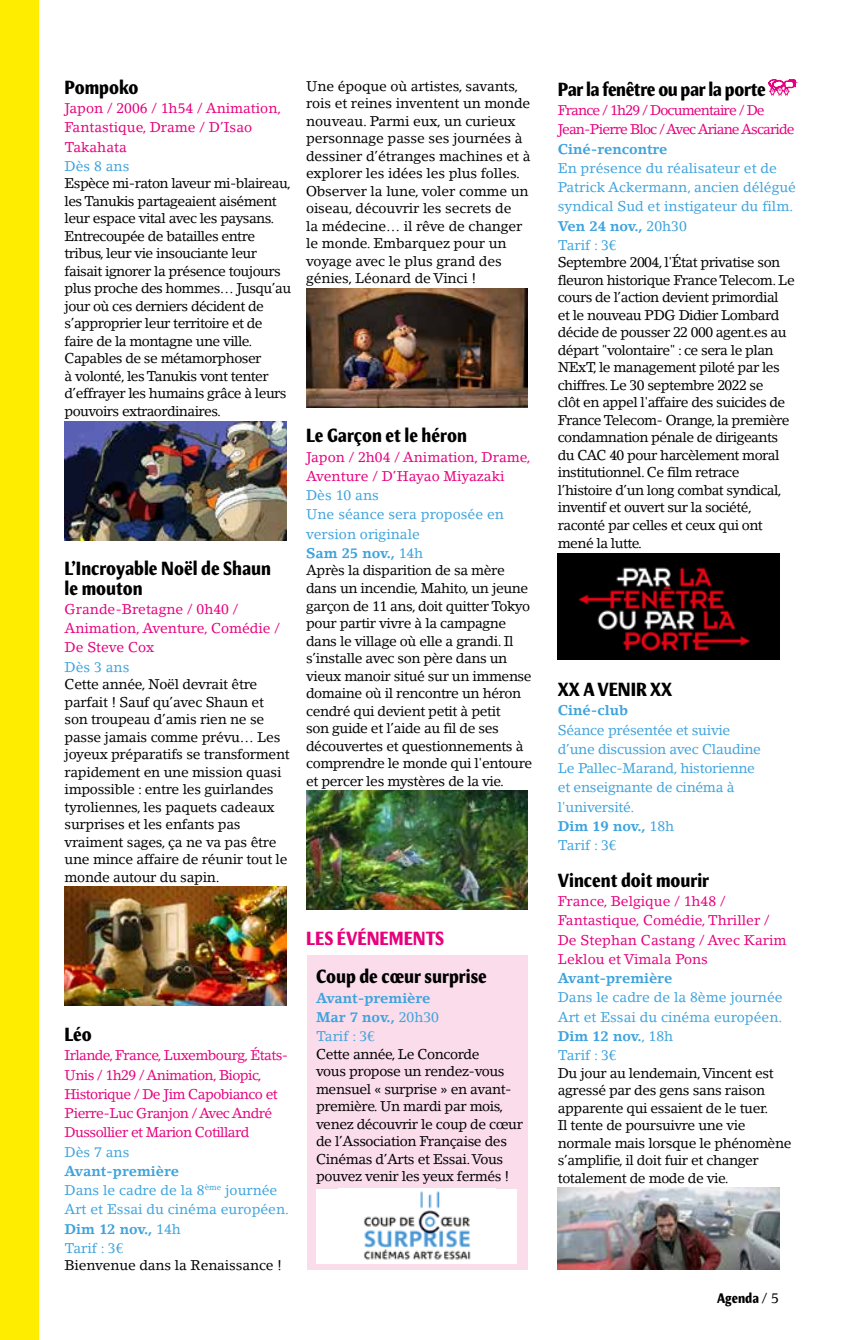
<style>
.page{position:relative;width:844px;height:1340px;background:#fff}
.page>*{position:absolute;margin:0;border:0;box-sizing:border-box;transform-origin:0 0}
.t1{font:700 condensed 19.25px/19.2px "Meadow Pro";color:#000}
.t2{font:700 condensed 19.25px "Meadow Pro";letter-spacing:-.02em;color:#000}
.t3{font:700 condensed 19.25px "Meadow Pro";color:#e6007d}
.t4{font:14px/17.5px "Lino Letter";letter-spacing:-.03em;color:#000}
.t5{font:14px/19.2px "Lino Letter";color:#3ea3dc}
.t6{font:14px/17.5px "Lino Letter";letter-spacing:-.01em;color:#000}
.t7{font:14px/19.2px "Lino Letter";letter-spacing:-.01em;color:#e6007d}
.t8{font:14px/19.2px "Lino Letter";letter-spacing:-.04em;color:#e6007d}
.t9{font:14px/19.2px "Lino Letter";letter-spacing:-.02em;color:#3ea3dc}
.t10{font:700 14px/19.2px "Lino Letter";color:#3ea3dc}
.t11{font:14px/19.2px "Lino Letter";letter-spacing:-.06em;color:#e6007d}
.t12{font:700 condensed 14px "Meadow Pro";color:#000}
.s1{font-weight:700}
.s2{font-weight:400}
.s3{font-family:"Lino Letter";font-weight:400;font-stretch:normal}
</style>
<div class="page">
<div style="left:306px;top:954px;width:221px;height:315px;background:#fadceb"></div>
<img style="left:64px;top:421px;width:222px;height:119px">
<img style="left:64px;top:886px;width:222px;height:119px">
<img style="left:306px;top:288px;width:221px;height:119px">
<img style="left:306px;top:790px;width:221px;height:119px">
<div style="left:316px;top:1188px;width:200px;height:75px;background:#fff"></div>
<img style="left:363px;top:1191px;width:108px;height:69px">
<svg style="left:768px;top:79px;width:27px;height:17px"></svg>
<img style="left:557px;top:553px;width:222px;height:106px">
<img style="left:557px;top:1187px;width:222px;height:82px">
<div style="left:0;top:0;width:39px;height:1339px;background:#ffed00"></div>
<h1 class="t1" style="left:64px;top:78px;width:75px">Pompoko</h1>
<p class="t7" style="left:64px;top:98px;width:218px">Japon / 2006 / 1h54 / Animation,<br>Fantastique, Drame / D’Isao<br>Takahata</p>
<p class="t5" style="left:64px;top:156px;width:66px">Dès 8 ans</p>
<p class="t4" style="left:64px;top:175px;width:228px">Espèce mi-raton laveur mi-blaireau, les Tanukis partageaient aisément leur espace vital avec les paysans.<br>Entrecoupée de batailles entre tribus, leur vie insouciante leur faisait ignorer la présence toujours plus proche des hommes… Jusqu’au jour où ces derniers décident de s’approprier leur territoire et de faire de la montagne une ville.<br>Capables de se métamorphoser<br>à volonté, les Tanukis vont tenter d’effrayer les humains grâce à leurs pouvoirs extraordinaires.</p>
<h1 class="t1" style="left:64px;top:559px;width:208px">L’Incroyable Noël de Shaun le mouton</h1>
<p class="t7" style="left:64px;top:599px;width:217px">Grande-Bretagne / 0h40 /<br>Animation, Aventure, Comédie /<br>De Steve Cox</p>
<p class="t5" style="left:64px;top:657px;width:66px">Dès 3 ans</p>
<p class="t4" style="left:64px;top:675px;width:227px">Cette année, Noël devrait être parfait ! Sauf qu’avec Shaun et son troupeau d’amis rien ne se passe jamais comme prévu… Les joyeux préparatifs se transforment rapidement en une mission quasi impossible : entre les guirlandes tyroliennes, les paquets cadeaux surprises et les enfants pas vraiment sages, ça ne va pas être une mince affaire de réunir tout le monde autour du sapin.</p>
<p class="t6" style="left:306px;top:77px;width:226px">Une époque où artistes, savants, rois et reines inventent un monde nouveau. Parmi eux, un curieux personnage passe ses journées à dessiner d’étranges machines et à explorer les idées les plus folles.<br>Observer la lune, voler comme un oiseau, découvrir les secrets de<br>la médecine… il rêve de changer le monde. Embarquez pour un voyage avec le plus grand des génies, Léonard de Vinci !</p>
<h1 class="t1" style="left:306px;top:426px;width:162px">Le Garçon et le héron</h1>
<p class="t7" style="left:306px;top:447px;width:226px">Japon / 2h04 / Animation, Drame,<br>Aventure / D’Hayao Miyazaki</p>
<p class="t5" style="left:306px;top:485px;width:199px">Dès 10 ans<br>Une séance sera proposée en version originale<br><span class="s1">Sam 25 nov.,</span> 14h</p>
<p class="t4" style="left:306px;top:562px;width:227px">Après la disparition de sa mère dans un incendie, Mahito, un jeune garçon de 11 ans, doit quitter Tokyo pour partir vivre à la campagne dans le village où elle a grandi. Il s’installe avec son père dans un vieux manoir situé sur un immense domaine où il rencontre un héron cendré qui devient petit à petit<br>son guide et l’aide au fil de ses découvertes et questionnements à comprendre le monde qui l'entoure et percer les mystères de la vie.</p>
<h1 class="t1" style="left:64px;top:1024px;width:29px">Léo</h1>
<p class="t8" style="left:64px;top:1045px;width:225px">Irlande, France, Luxembourg, États-Unis / 1h29 / Animation, Biopic, Historique / De Jim Capobianco et Pierre-Luc Granjon / Avec André Dussollier et Marion Cotillard</p>
<p class="t5" style="left:64px;top:1141px;width:66px">Dès 7 ans</p>
<p class="t5" style="left:64px;top:1161px;width:226px"><span class="s1">Avant-première<br></span>Dans le cadre de la 8<sup>ème</sup> journée<br>Art et Essai du cinéma européen.<br><span class="s1">Dim 12 nov.,</span> 14h<br>Tarif : 3€</p>
<p class="t6" style="left:64px;top:1256px;width:219px">Bienvenue dans la Renaissance !</p>
<h1 class="t3" style="left:306px;top:926px;width:139px">LES ÉVÉNEMENTS</h1>
<h1 class="t1" style="left:316px;top:967px;width:172px">Coup de cœur surprise</h1>
<p class="t10" style="left:316px;top:988px;width:124px">Avant-première<br>Mar 7 nov., <span class="s2">20h30<br>Tarif : 3€</span></p>
<p class="t4" style="left:316px;top:1045px;width:208px">Cette année, Le Concorde<br>vous propose un rendez-vous mensuel « surprise » en avant&shy;première. Un mardi par mois, venez découvrir le coup de cœur de l’Association Française des<br>Cinémas d’Arts et Essai. Vous pouvez venir les yeux fermés !</p>
<h1 class="t2" style="left:557px;top:78px;width:209px">Par la fenêtre ou par la porte</h1>
<p class="t11" style="left:557px;top:100px;width:238px">France / 1h29 / Documentaire / De<br>Jean-Pierre Bloc / Avec Ariane Ascaride</p>
<p class="t10" style="left:557px;top:139px;width:111px">Ciné-rencontre</p>
<p class="t5" style="left:557px;top:158px;width:240px">En présence du réalisateur et de<br>Patrick Ackermann, ancien délégué syndical Sud et instigateur du film.<br><span class="s1">Ven 24 nov.,</span> 20h30<br>Tarif : 3€</p>
<p class="t4" style="left:557px;top:254px;width:238px">Septembre 2004, l'État privatise son fleuron historique France Telecom. Le cours de l’action devient primordial<br>et le nouveau PDG Didier Lombard décide de pousser 22 000 agent.es au départ "volontaire" : ce sera le plan NExT, le management piloté par les chiffres. Le 30 septembre 2022 se<br>clôt en appel l'affaire des suicides de France Telecom- Orange, la première condamnation pénale de dirigeants du CAC 40 pour harcèlement moral institutionnel. Ce film retrace l’histoire d’un long combat syndical, inventif et ouvert sur la société, raconté par celles et ceux qui ont mené la lutte.</p>
<h1 class="t1" style="left:557px;top:679px;width:116px">XX A VENIR XX</h1>
<p class="t10" style="left:557px;top:700px;width:72px">Ciné-club</p>
<p class="t9" style="left:557px;top:720px;width:205px">Séance présentée et suivie d’une discussion avec Claudine<br>Le Pallec-Marand, historienne et enseignante de cinéma à l'université.<br><span class="s1">Dim 19 nov.,</span> 18h<br>Tarif : 3€</p>
<h1 class="t1" style="left:557px;top:870px;width:153px">Vincent doit mourir</h1>
<p class="t7" style="left:557px;top:891px;width:230px">France, Belgique / 1h48 /<br>Fantastique, Comédie, Thriller /<br>De Stephan Castang / Avec Karim<br>Leklou et Vimala Pons</p>
<p class="t10" style="left:557px;top:968px;width:116px">Avant-première</p>
<p class="t5" style="left:557px;top:987px;width:226px">Dans le cadre de la 8ème journée<br>Art et Essai du cinéma européen.<br><span class="s1">Dim 12 nov.</span>, 18h<br>Tarif : 3€</p>
<p class="t4" style="left:557px;top:1064px;width:235px">Du jour au lendemain, Vincent est agressé par des gens sans raison apparente qui essaient de le tuer.<br>Il tente de poursuivre une vie normale mais lorsque le phénomène s’amplifie, il doit fuir et changer totalement de mode de vie.</p>
<p class="t12" style="left:716px;top:1290px;width:63px">Agenda <span class="s3">/ 5</span></p>
</div>
